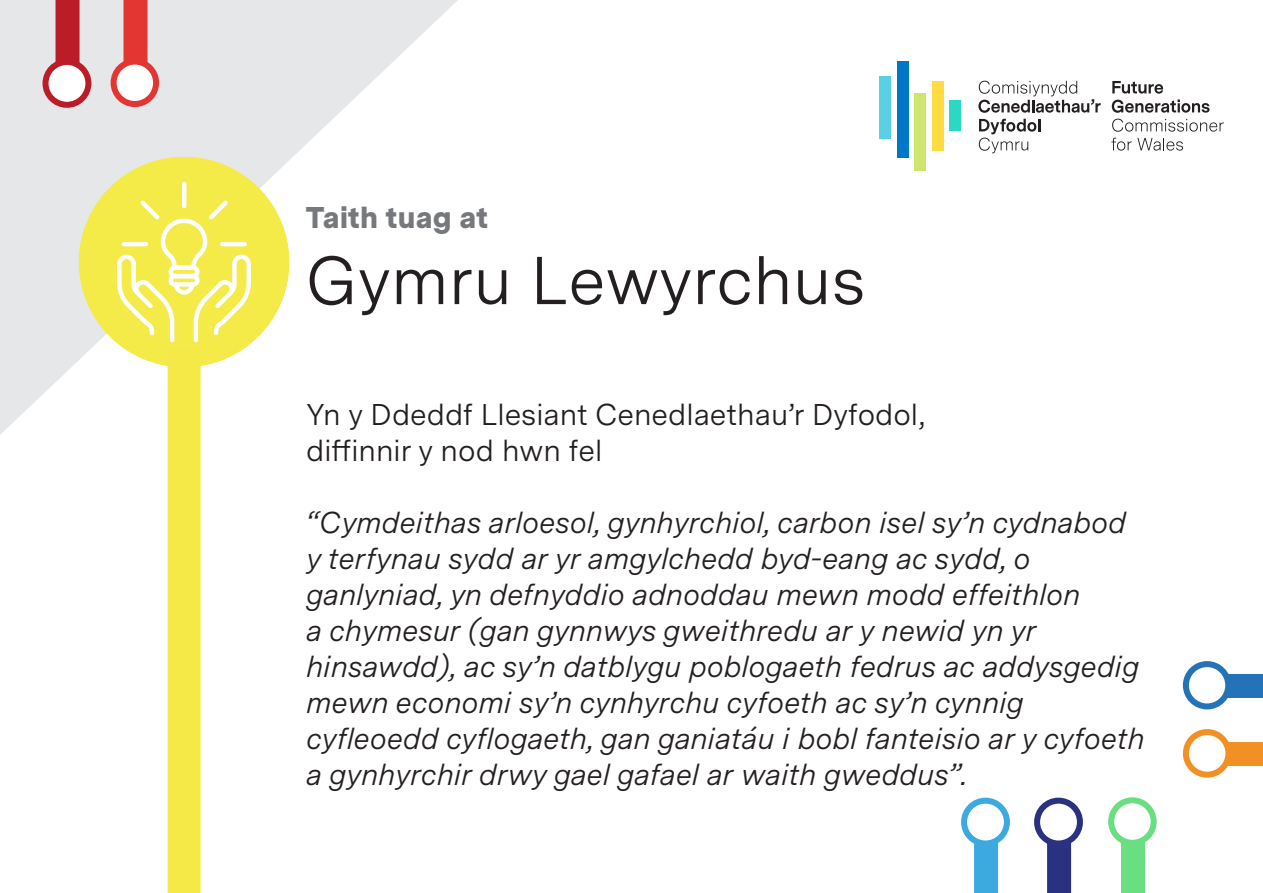
<style>
.page{position:relative;width:1263px;height:893px;background:#fff}
.page>*{position:absolute;margin:0;border:0;box-sizing:border-box;transform-origin:0 0}
.t1{font:67.5px "Messina Sans";color:#231f20}
.t2{font:italic 30px/36px "Messina Sans";color:#231f20}
.t3{font:30px "Messina Sans";color:#231f20}
.t4{font:900 30px "Messina Sans";color:#76787b}
</style>
<div class="page">
<svg style="left:0;top:0;width:458px;height:435px"></svg>
<div style="left:879px;top:76px;width:12px;height:62px;background:#59d0e4"></div>
<div style="left:897px;top:61px;width:11px;height:96px;background:#0076c8"></div>
<div style="left:914px;top:93px;width:12px;height:78px;background:#cee66e"></div>
<div style="left:932px;top:81px;width:11px;height:69px;background:#ffdb42"></div>
<div style="left:949px;top:100px;width:12px;height:30px;background:#2bd8c4"></div>
<svg style="left:1112px;top:81px;width:51px;height:13px"></svg>
<svg style="left:1112px;top:100px;width:97px;height:13px"></svg>
<svg style="left:1112px;top:119px;width:112px;height:13px"></svg>
<svg style="left:1111px;top:138px;width:72px;height:13px"></svg>
<svg style="left:978px;top:81px;width:123px;height:32px"></svg>
<svg style="left:979px;top:119px;width:61px;height:34px"></svg>
<div style="left:56px;top:0;width:24px;height:63px;background:#bc1b28"></div>
<div style="left:46px;top:62px;width:42px;height:43px;background:#fff;border-radius:50%"></div>
<div style="left:43px;top:59px;width:48px;height:49px;border:6px solid #bc1b28;border-radius:50%"></div>
<div style="left:1227px;top:674px;width:36px;height:24px;background:#2473b6"></div>
<div style="left:1183px;top:661px;width:48px;height:48px;border:6px solid #2473b6;border-radius:50%"></div>
<div style="left:1227px;top:742px;width:36px;height:24px;background:#f19024"></div>
<div style="left:1183px;top:729px;width:48px;height:49px;border:6px solid #f19024;border-radius:50%"></div>
<div style="left:1121px;top:842px;width:24px;height:51px;background:#69df82"></div>
<svg style="left:1111px;top:800px;width:43px;height:43px"></svg>
<div style="left:1108px;top:797px;width:49px;height:49px;border:6px solid #69df82;border-radius:50%"></div>
<div style="left:123px;top:0;width:24px;height:63px;background:#e33531"></div>
<div style="left:114px;top:62px;width:42px;height:42px;background:#fff;border-radius:50%"></div>
<div style="left:111px;top:59px;width:48px;height:48px;border:6px solid #e33531;border-radius:50%"></div>
<div style="left:1047px;top:842px;width:24px;height:51px;background:#2b3181"></div>
<div style="left:1034px;top:798px;width:49px;height:48px;border:6px solid #2b3181;border-radius:50%"></div>
<div style="left:974px;top:842px;width:24px;height:51px;background:#3daadf"></div>
<div style="left:961px;top:798px;width:49px;height:48px;border:6px solid #3daadf;border-radius:50%"></div>
<div style="left:79px;top:157px;width:211px;height:210px;background:#f4ea48;border-radius:50%"></div>
<svg style="left:115px;top:179px;width:138px;height:166px"></svg>
<div style="left:168px;top:351px;width:33px;height:542px;background:#f4e947"></div>
<p class="t4" style="left:306px;top:199px;width:183px">Taith tuag at</p>
<p class="t1" style="left:305px;top:240px;width:561px">Gymru Lewyrchus</p>
<p class="t3" style="left:306px;top:396px;width:620px">Yn y Ddeddf Llesiant Cenedlaethau’r Dyfodol,</p>
<p class="t3" style="left:306px;top:432px;width:298px">diffinnir y nod hwn fel</p>
<p class="t2" style="left:306px;top:503px;width:840px">“Cymdeithas arloesol, gynhyrchiol, carbon isel sy’n cydnabod y terfynau sydd ar yr amgylchedd byd-eang ac sydd, o ganlyniad, yn defnyddio adnoddau mewn modd effeithlon<br>a chymesur (gan gynnwys gweithredu ar y newid yn yr hinsawdd), ac sy’n datblygu poblogaeth fedrus ac addysgedig mewn economi sy’n cynhyrchu cyfoeth ac sy’n cynnig cyfleoedd cyflogaeth, gan ganiatáu i bobl fanteisio ar y cyfoeth a gynhyrchir drwy gael gafael ar waith gweddus”.</p>
</div>
